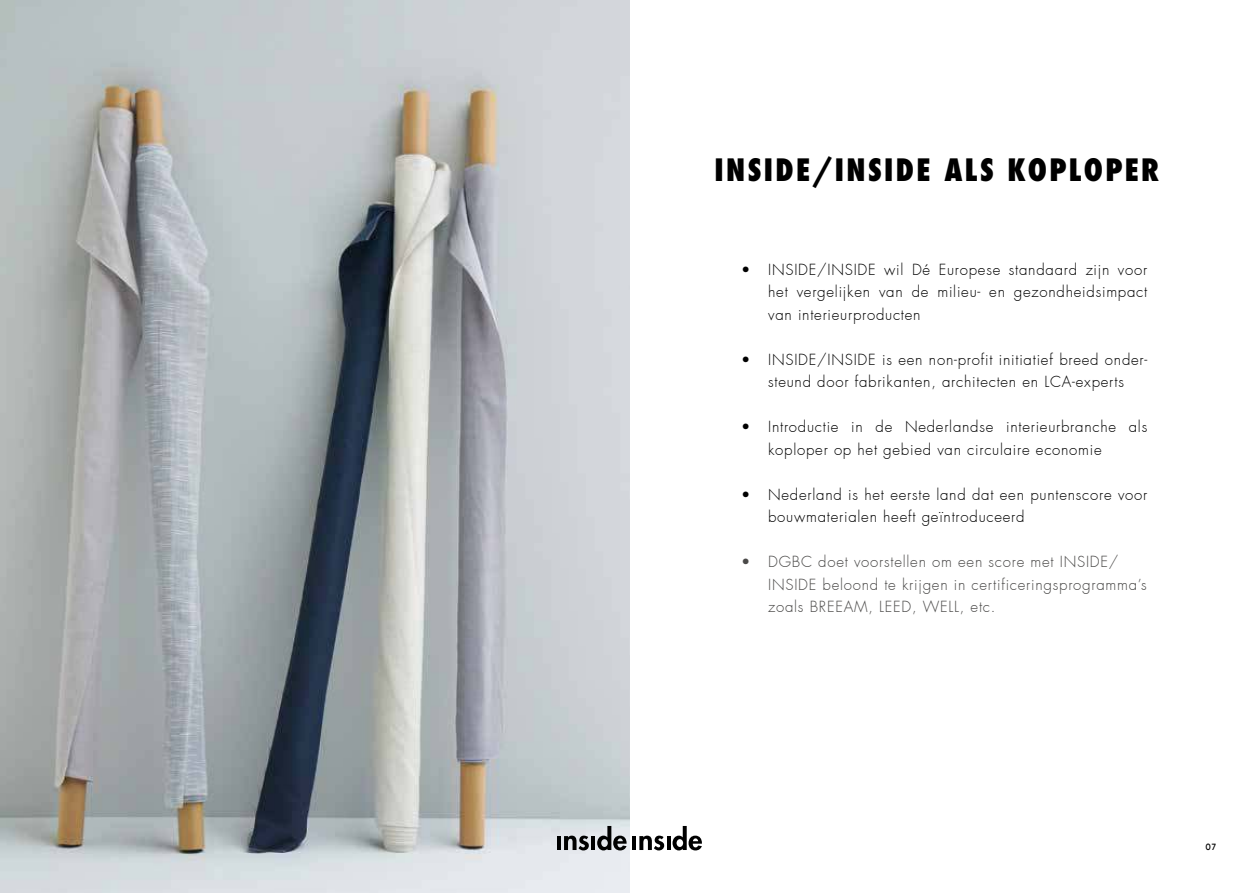
<style>
.page{position:relative;width:1259px;height:893px;background:#fff}
.page>*{position:absolute;margin:0;border:0;box-sizing:border-box;transform-origin:0 0}
.t1{font:800 condensed 30px "Futura";letter-spacing:.08em;color:#000}
.t2{font:300 15px/22.5px "Futura";letter-spacing:.05em;color:#000}
.t3{font:300 15px/22.5px "Futura";letter-spacing:.05em;color:#4a4948}
.t4{font:500 9px "Gotham";color:#000;scale:.85 1}
</style>
<div class="page">
<img style="left:0;top:0;width:629px;height:893px">
<hr style="left:557px;top:836px;width:4px;height:14px;background:#000">
<svg style="left:564px;top:836px;width:25px;height:14px"></svg>
<hr style="left:591px;top:836px;width:4px;height:14px;background:#000">
<svg style="left:597px;top:826px;width:29px;height:24px"></svg>
<hr style="left:632px;top:836px;width:4px;height:14px;background:#000">
<svg style="left:639px;top:836px;width:25px;height:14px"></svg>
<svg style="left:667px;top:836px;width:3px;height:14px"></svg>
<svg style="left:672px;top:826px;width:30px;height:24px"></svg>
<h1 class="t1" style="left:714px;top:152px;width:446px">INSIDE/INSIDE ALS KOPLOPER</h1>
<p class="t2" style="left:768px;top:259px;width:381px;text-align:justify;text-indent:-27px">• INSIDE/INSIDE wil Dé Europese standaard zijn voor het vergelijken van de milieu- en gezondheidsimpact van interieurproducten</p>
<p class="t2" style="left:741px;top:349px;width:408px;text-align:center">• INSIDE/INSIDE is een non-profit initiatief breed onder&shy;steund door fabrikanten, architecten en LCA-experts</p>
<p class="t2" style="left:768px;top:417px;width:381px;text-indent:-27px">• Introductie in de Nederlandse interieurbranche als koploper op het gebied van circulaire economie</p>
<p class="t2" style="left:768px;top:484px;width:381px;text-indent:-27px">• Nederland is het eerste land dat een puntenscore voor bouwmaterialen heeft geïntroduceerd</p>
<p class="t3" style="left:768px;top:552px;width:380px;text-indent:-27px">• DGBC doet voorstellen om een score met INSIDE/<br>INSIDE beloond te krijgen in certificeringsprogramma’s zoals BREEAM, LEED, WELL, etc.</p>
<p class="t4" style="left:1205px;top:842px;width:14px">07</p>
</div>
